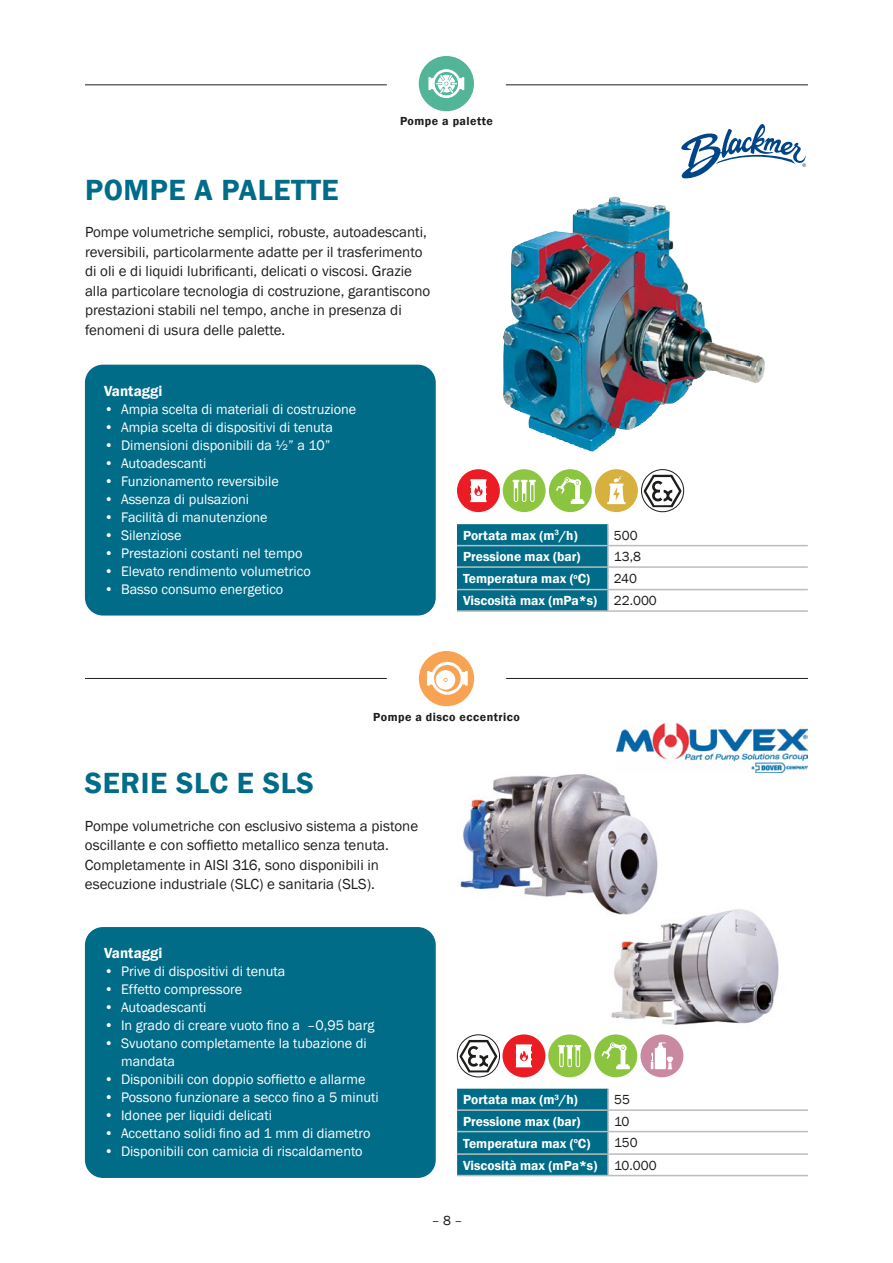
<style>
.page{position:relative;width:893px;height:1263px;background:#fff}
.page>*{position:absolute;margin:0;border:0;box-sizing:border-box;transform-origin:0 0}
.t1{font:600 30px "Franklin Gothic";letter-spacing:.02em;color:#006c88}
.t2{font:15px/19.5px "Franklin Gothic";color:#1d1d1b}
.t3{font:600 15px "Franklin Gothic";color:#fff}
.t4{font:14.25px/18px "Franklin Gothic";color:#fff}
.t5{font:600 13.5px/22.5px "Franklin Gothic";color:#fff}
.t6{font:13.5px "Franklin Gothic";color:#1d1d1b}
.t7{font:600 12px "Franklin Gothic";letter-spacing:.04em;color:#1d1d1b}
.s1{font-weight:400;color:#1d1d1b}
</style>
<div class="page">
<hr style="left:85px;top:85px;width:302px;height:1px;background:#1d1d1b">
<hr style="left:506px;top:85px;width:302px;height:1px;background:#1d1d1b">
<hr style="left:85px;top:678px;width:302px;height:1px;background:#1d1d1b">
<hr style="left:506px;top:678px;width:302px;height:1px;background:#1d1d1b">
<div style="left:419px;top:651px;width:55px;height:55px;background:#f8a354;border-radius:50%"></div>
<svg style="left:427px;top:662px;width:41px;height:33px"></svg>
<div style="left:419px;top:56px;width:55px;height:55px;background:#53b598;border-radius:50%"></div>
<svg style="left:428px;top:69px;width:36px;height:29px"></svg>
<svg style="left:681px;top:124px;width:125px;height:55px"></svg>
<img style="left:611px;top:909px;width:168px;height:127px">
<img style="left:457px;top:774px;width:202px;height:140px">
<div style="left:457px;top:524px;width:150px;height:86px;background:#006c88"></div>
<hr style="left:607px;top:524px;width:2px;height:21px;background:#bcbcbc">
<hr style="left:457px;top:545px;width:151px;height:1px;background:#bcbcbc">
<hr style="left:608px;top:545px;width:200px;height:1px;background:#bcbcbc">
<hr style="left:607px;top:546px;width:2px;height:20px;background:#bcbcbc">
<hr style="left:457px;top:566px;width:151px;height:2px;background:#bcbcbc">
<hr style="left:608px;top:566px;width:200px;height:2px;background:#bcbcbc">
<hr style="left:607px;top:568px;width:2px;height:21px;background:#bcbcbc">
<hr style="left:457px;top:589px;width:151px;height:1px;background:#bcbcbc">
<hr style="left:608px;top:589px;width:200px;height:1px;background:#bcbcbc">
<hr style="left:607px;top:590px;width:2px;height:20px;background:#bcbcbc">
<hr style="left:457px;top:610px;width:151px;height:2px;background:#bcbcbc">
<hr style="left:608px;top:610px;width:200px;height:2px;background:#bcbcbc">
<div style="left:457px;top:1089px;width:150px;height:86px;background:#006c88"></div>
<hr style="left:607px;top:1089px;width:2px;height:20px;background:#bcbcbc">
<hr style="left:457px;top:1109px;width:151px;height:2px;background:#bcbcbc">
<hr style="left:608px;top:1109px;width:200px;height:2px;background:#bcbcbc">
<hr style="left:607px;top:1111px;width:2px;height:20px;background:#bcbcbc">
<hr style="left:457px;top:1131px;width:151px;height:1px;background:#bcbcbc">
<hr style="left:608px;top:1131px;width:200px;height:1px;background:#bcbcbc">
<hr style="left:607px;top:1132px;width:2px;height:21px;background:#bcbcbc">
<hr style="left:457px;top:1153px;width:151px;height:2px;background:#bcbcbc">
<hr style="left:608px;top:1153px;width:200px;height:2px;background:#bcbcbc">
<hr style="left:607px;top:1155px;width:2px;height:20px;background:#bcbcbc">
<hr style="left:457px;top:1175px;width:151px;height:1px;background:#bcbcbc">
<hr style="left:608px;top:1175px;width:200px;height:1px;background:#bcbcbc">
<div style="left:85px;top:365px;width:351px;height:250px;background:#006c88;border-radius:18px"></div>
<div style="left:457px;top:469px;width:43px;height:43px;background:#ec1c24;border-radius:21px"></div>
<svg style="left:470px;top:479px;width:17px;height:23px"></svg>
<div style="left:503px;top:469px;width:43px;height:43px;background:#8ec642;border-radius:21px"></div>
<hr style="left:522px;top:480px;width:4px;height:22px;background:#f5f9ef;border-radius:2px">
<hr style="left:514px;top:480px;width:4px;height:22px;background:#f6faf2;border-radius:2px">
<svg style="left:513px;top:480px;width:23px;height:21px"></svg>
<div style="left:549px;top:469px;width:43px;height:43px;background:#8bc53f;border-radius:21px"></div>
<svg style="left:556px;top:477px;width:28px;height:27px"></svg>
<div style="left:595px;top:469px;width:43px;height:43px;background:#d7b13d;border-radius:21px"></div>
<svg style="left:607px;top:476px;width:19px;height:28px"></svg>
<div style="left:85px;top:927px;width:351px;height:251px;background:#006c88;border-radius:18px"></div>
<img style="left:616px;top:724px;width:192px;height:48px">
<div style="left:502px;top:1034px;width:43px;height:43px;background:#ec1c24;border-radius:21px"></div>
<svg style="left:516px;top:1044px;width:16px;height:23px"></svg>
<div style="left:548px;top:1034px;width:43px;height:43px;background:#8ec642;border-radius:21px"></div>
<hr style="left:576px;top:1045px;width:4px;height:22px;background:#f1f7e8;border-radius:2px">
<svg style="left:558px;top:1045px;width:23px;height:21px"></svg>
<div style="left:594px;top:1034px;width:43px;height:43px;background:#8bc53f;border-radius:21px"></div>
<svg style="left:602px;top:1042px;width:26px;height:24px"></svg>
<hr style="left:616px;top:1066px;width:14px;height:3px;background:#fff">
<div style="left:640px;top:1034px;width:43px;height:43px;background:#c989a0;border-radius:21px"></div>
<div style="left:657px;top:1046px;width:6px;height:8px;background:#fff"></div>
<div style="left:655px;top:1048px;width:11px;height:21px;background:#fff"></div>
<svg style="left:659px;top:1042px;width:14px;height:27px"></svg>
<svg style="left:651px;top:1053px;width:2px;height:16px"></svg>
<svg style="left:641px;top:470px;width:43px;height:42px"></svg>
<svg style="left:643px;top:474px;width:39px;height:33px"></svg>
<div style="left:641px;top:469px;width:43px;height:43px;border:1px solid #1d1d1b;border-radius:50%"></div>
<svg style="left:457px;top:1035px;width:42px;height:42px"></svg>
<svg style="left:459px;top:1040px;width:39px;height:33px"></svg>
<div style="left:457px;top:1034px;width:43px;height:43px;border:1px solid #1d1d1b;border-radius:50%"></div>
<img style="left:502px;top:197px;width:263px;height:254px">
<p class="t7" style="left:400px;top:114px;width:94px">Pompe a palette</p>
<h1 class="t1" style="left:85px;top:171px;width:255px">POMPE A PALETTE</h1>
<p class="t2" style="left:85px;top:223px;width:347px">Pompe volumetriche semplici, robuste, autoadescanti, reversibili, particolarmente adatte per il trasferimento di oli e di liquidi lubrificanti, delicati o viscosi. Grazie alla particolare tecnologia di costruzione, garantiscono prestazioni stabili nel tempo, anche in presenza di fenomeni di usura delle palette.</p>
<p class="t3" style="left:104px;top:381px;width:60px">Vantaggi</p>
<p class="t4" style="left:104px;top:400px;width:254px">• Ampia scelta di materiali di costruzione</p>
<p class="t4" style="left:104px;top:418px;width:230px">• Ampia scelta di dispositivi di tenuta</p>
<p class="t4" style="left:104px;top:436px;width:228px">• Dimensioni disponibili da ½” a 10”</p>
<p class="t4" style="left:104px;top:454px;width:104px">• Autoadescanti</p>
<p class="t4" style="left:104px;top:472px;width:176px">• Funzionamento reversibile</p>
<p class="t4" style="left:104px;top:490px;width:147px">• Assenza di pulsazioni</p>
<p class="t4" style="left:104px;top:508px;width:165px">• Facilità di manutenzione</p>
<p class="t4" style="left:104px;top:526px;width:79px">• Silenziose</p>
<p class="t4" style="left:104px;top:544px;width:200px">• Prestazioni costanti nel tempo</p>
<p class="t4" style="left:104px;top:562px;width:208px">• Elevato rendimento volumetrico</p>
<p class="t4" style="left:104px;top:580px;width:181px">• Basso consumo energetico</p>
<p class="t5" style="left:463px;top:524px;width:116px">Portata max (m<sup>3</sup>/h)</p>
<p class="t6" style="left:614px;top:527px;width:25px">500</p>
<p class="t5" style="left:463px;top:545px;width:119px">Pressione max (bar)</p>
<p class="t6" style="left:614px;top:548px;width:28px">13,8</p>
<p class="t5" style="left:463px;top:567px;width:129px">Temperatura max (<sup>o</sup>C)</p>
<p class="t5" style="left:463px;top:567px;width:195px;text-indent:151px"><span class="s1">240<br></span>Viscosità max (mPa*s) <span class="s1">22.000</span></p>
<p class="t7" style="left:373px;top:710px;width:148px">Pompe a disco eccentrico</p>
<h1 class="t1" style="left:85px;top:765px;width:230px">SERIE SLC E SLS</h1>
<p class="t2" style="left:85px;top:816px;width:335px">Pompe volumetriche con esclusivo sistema a pistone oscillante e con soffietto metallico senza tenuta.<br>Completamente in AISI 316, sono disponibili in esecuzione industriale (SLC) e sanitaria (SLS).</p>
<p class="t3" style="left:104px;top:944px;width:60px">Vantaggi</p>
<p class="t4" style="left:104px;top:963px;width:183px">• Prive di dispositivi di tenuta</p>
<p class="t4" style="left:104px;top:981px;width:140px">• Effetto compressore</p>
<p class="t4" style="left:104px;top:999px;width:104px">• Autoadescanti</p>
<p class="t4" style="left:104px;top:1017px;width:272px">• In grado di creare vuoto fino a –0,95 barg</p>
<p class="t4" style="left:121px;top:1035px;width:247px;text-indent:-17px">• Svuotano completamente la tubazione di mandata</p>
<p class="t4" style="left:104px;top:1071px;width:263px">• Disponibili con doppio soffietto e allarme</p>
<p class="t4" style="left:104px;top:1089px;width:276px">• Possono funzionare a secco fino a 5 minuti</p>
<p class="t4" style="left:104px;top:1107px;width:170px">• Idonee per liquidi delicati</p>
<p class="t4" style="left:104px;top:1125px;width:268px">• Accettano solidi fino ad 1 mm di diametro</p>
<p class="t4" style="left:104px;top:1143px;width:260px">• Disponibili con camicia di riscaldamento</p>
<p class="t5" style="left:463px;top:1088px;width:116px">Portata max (m<sup>3</sup>/h)</p>
<p class="t6" style="left:614px;top:1091px;width:17px">55</p>
<p class="t5" style="left:463px;top:1110px;width:119px">Pressione max (bar)</p>
<p class="t6" style="left:614px;top:1113px;width:17px">10</p>
<p class="t5" style="left:463px;top:1132px;width:129px">Temperatura max (<sup>o</sup>C)</p>
<p class="t5" style="left:463px;top:1131px;width:195px;text-indent:151px"><span class="s1">150<br></span>Viscosità max (mPa*s) <span class="s1">10.000</span></p>
<p class="t6" style="left:432px;top:1212px;width:32px">– 8 –</p>
</div>
